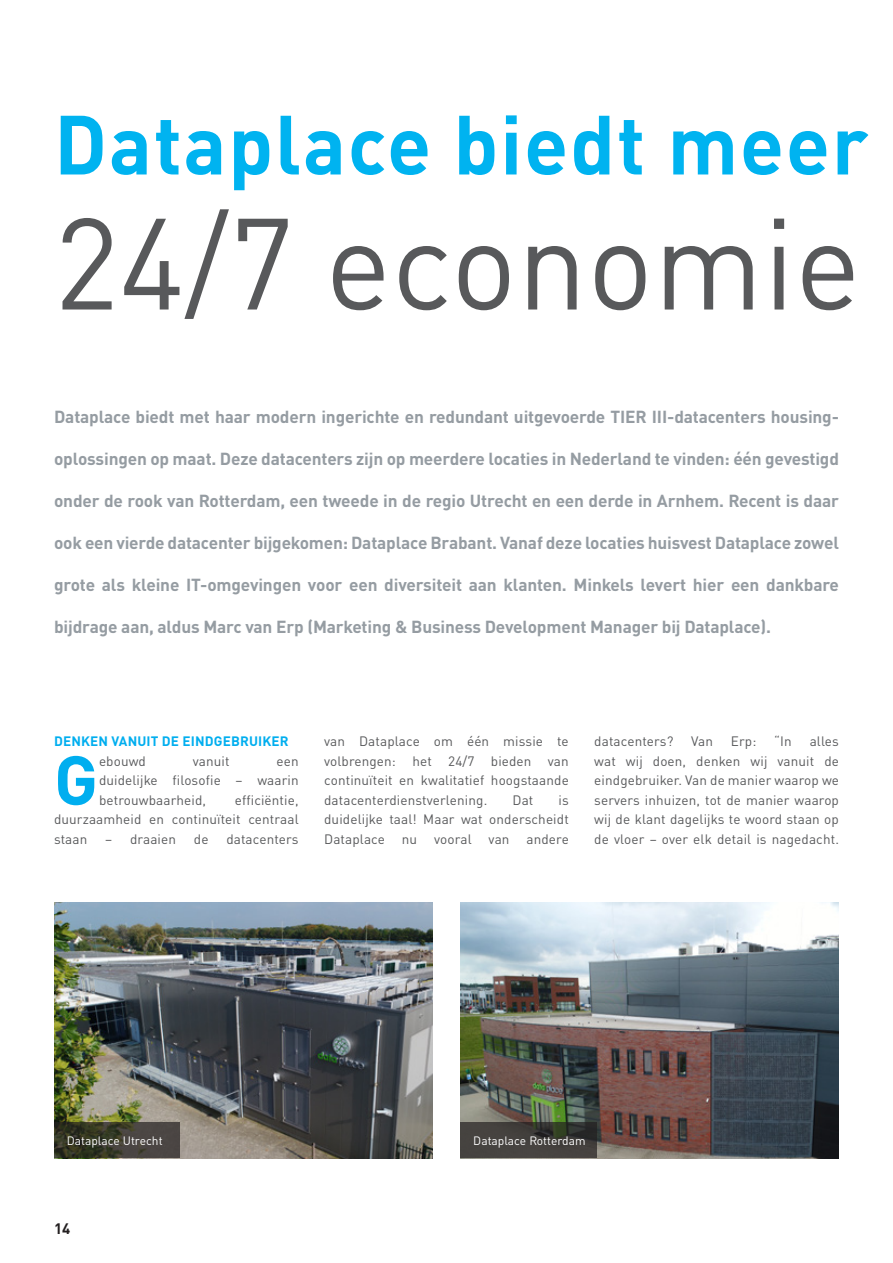
<style>
.page{position:relative;width:893px;height:1263px;background:#fff}
.page>*{position:absolute;margin:0;border:0;box-sizing:border-box;transform-origin:0 0}
.t1{font:127.5px "DIN Pro";color:#58595b}
.t2{font:700 82.5px "DIN Pro";letter-spacing:.02em;color:#00b3f0}
.t3{font:700 68.25px "DIN Pro";color:#00aeef}
.t4{font:700 17.25px "DIN Pro";letter-spacing:-.01em;color:#959ca2}
.t5{font:700 15px "DIN Pro";color:#231f20}
.t6{font:13.5px/19.5px "DIN Pro";letter-spacing:.01em;color:#58595b;text-align:justify}
.t7{font:700 13.5px "DIN Pro";letter-spacing:.01em;color:#00aeef}
.t8{font:12px "DIN Pro";color:#fff}
</style>
<div class="page">
<img style="left:460px;top:902px;width:379px;height:256px">
<img style="left:54px;top:902px;width:378px;height:256px">
<svg style="left:54px;top:1122px;width:126px;height:36px;background:#3d3c31"></svg>
<svg style="left:460px;top:1122px;width:137px;height:36px;background:#3f3d3a"></svg>
<h2 class="t2" style="left:54px;top:76px;width:816px">Dataplace biedt meer</h2>
<h1 class="t1" style="left:54px;top:163px;width:808px">24/7 economie</h1>
<p class="t4" style="left:54px;top:402px;width:786px">Dataplace biedt met haar modern ingerichte en redundant uitgevoerde TIER III-datacenters housing-</p>
<p class="t4" style="left:54px;top:444px;width:786px">oplossingen op maat. Deze datacenters zijn op meerdere locaties in Nederland te vinden: één gevestigd</p>
<p class="t4" style="left:54px;top:486px;width:786px">onder de rook van Rotterdam, een tweede in de regio Utrecht en een derde in Arnhem. Recent is daar</p>
<p class="t4" style="left:54px;top:528px;width:786px">ook een vierde datacenter bijgekomen: Dataplace Brabant. Vanaf deze locaties huisvest Dataplace zowel</p>
<p class="t4" style="left:54px;top:570px;width:786px">grote als kleine IT-omgevingen voor een diversiteit aan klanten. Minkels levert hier een dankbare</p>
<p class="t4" style="left:54px;top:612px;width:718px">bijdrage aan, aldus Marc van Erp (Marketing &amp; Business Development Manager bij Dataplace).</p>
<p class="t7" style="left:54px;top:730px;width:236px">DENKEN VANUIT DE EINDGEBRUIKER</p>
<h3 class="t3" style="left:54px;top:723px;width:46px">G</h3>
<p class="t6" style="left:99px;top:750px;width:48px">ebouwd</p>
<p class="t6" style="left:193px;top:750px;width:38px">vanuit</p>
<p class="t6" style="left:99px;top:750px;width:201px;text-indent:177px">een duidelijke filosofie – waarin betrouwbaarheid,</p>
<p class="t6" style="left:54px;top:789px;width:246px;text-indent:181px">efficiëntie, duurzaamheid en continuïteit centraal staan</p>
<p class="t6" style="left:105px;top:828px;width:72px">– draaien</p>
<p class="t6" style="left:194px;top:828px;width:16px">de</p>
<p class="t6" style="left:226px;top:828px;width:74px">datacenters</p>
<p class="t6" style="left:324px;top:730px;width:246px">van Dataplace om één missie te volbrengen: het 24/7 bieden van continuïteit en kwalitatief hoogstaande datacenterdienstverlening.</p>
<p class="t6" style="left:324px;top:789px;width:246px;text-indent:234px">is duidelijke taal! Maar wat onderscheidt Dataplace</p>
<p class="t6" style="left:512px;top:789px;width:22px">Dat</p>
<p class="t6" style="left:402px;top:828px;width:17px">nu</p>
<p class="t6" style="left:434px;top:828px;width:39px">vooral</p>
<p class="t6" style="left:489px;top:828px;width:22px">van</p>
<p class="t6" style="left:526px;top:828px;width:44px">andere</p>
<p class="t6" style="left:594px;top:730px;width:81px">datacenters?</p>
<p class="t6" style="left:691px;top:730px;width:23px">Van</p>
<p class="t6" style="left:731px;top:730px;width:27px">Erp:</p>
<p class="t6" style="left:774px;top:730px;width:19px">“In</p>
<p class="t6" style="left:594px;top:730px;width:246px;text-indent:215px">alles wat wij doen, denken wij vanuit de eindgebruiker. Van de manier waarop we servers inhuizen, tot de manier waarop wij de klant dagelijks te woord staan op de vloer – over elk detail is nagedacht.</p>
<p class="t8" style="left:67px;top:1131px;width:97px">Dataplace Utrecht</p>
<p class="t8" style="left:473px;top:1131px;width:114px">Dataplace Rotterdam</p>
<p class="t5" style="left:54px;top:1216px;width:18px">14</p>
</div>
